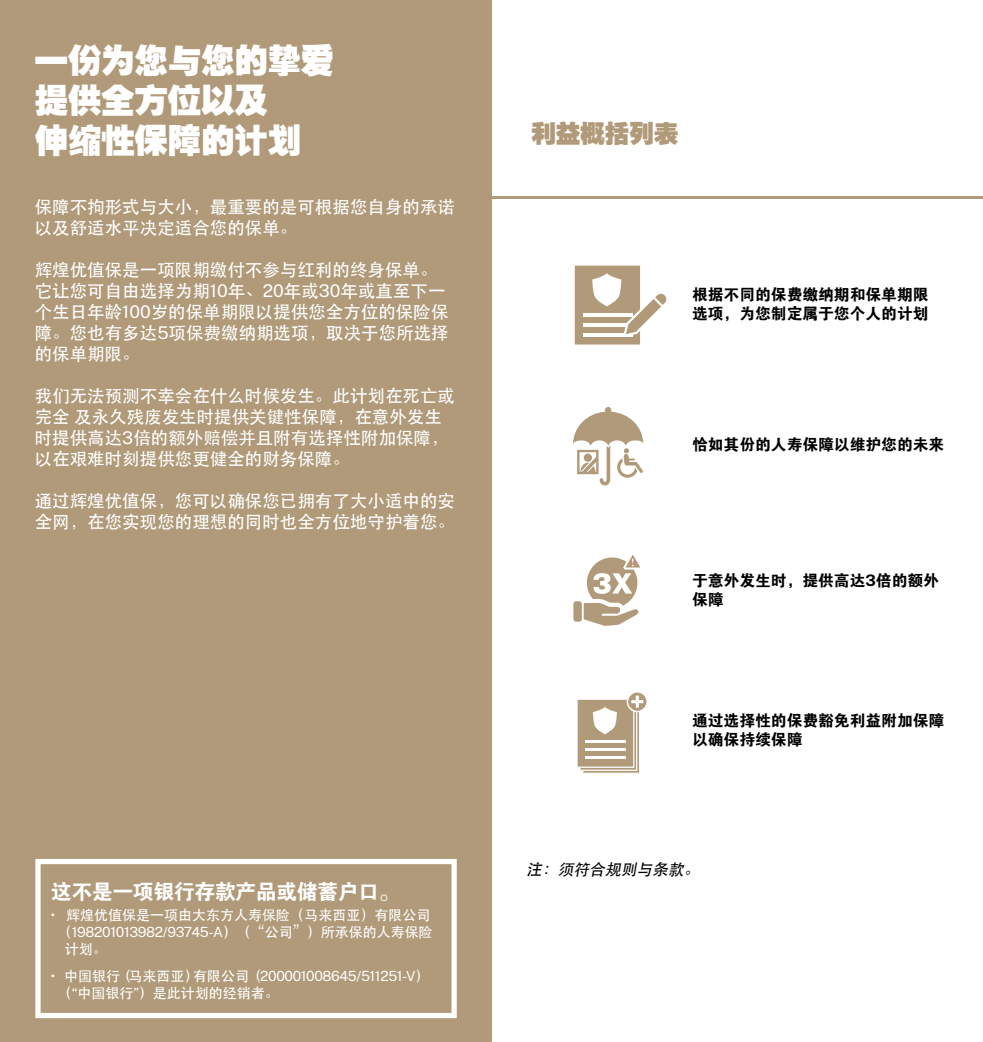
<style>
.page{position:relative;width:983px;height:1042px;background:#fff}
.page>*{position:absolute;margin:0;border:0;box-sizing:border-box;transform-origin:0 0}
.t1{font:33.25px/39.9px "FZCCHJW GB1 0";color:#fff}
.t2{font:24.5px "FZCCHJW GB1 0";color:#b09a79}
.t3{font:21px "FZDHTJW GB1 0";letter-spacing:-.025em;color:#fff}
.t4{font:500 17.5px/21px "ST Heiti SC";color:#fff}
.t5{font:15.75px/18.9px "FZDHTJW GB1 0";color:#000}
.t6{font:italic 500 15.75px "ST Heiti SC";color:#000}
.t7{font:14px "Public Sans";letter-spacing:-.025em;color:#fff}
.t8{font:500 14px "ST Heiti SC";color:#fff}
.s1{font-family:"Public Sans";font-weight:400}
.s2{font-family:"ST Heiti SC";font-weight:500}
.s3{font-family:"Public Sans";font-weight:700}
</style>
<div class="page">
<hr style="left:491px;top:196px;width:491px;height:2px;background:#b09a79">
<div style="left:0;top:0;width:491px;height:1042px;background:#b09a79"></div>
<div style="left:35px;top:859px;width:421px;height:159px;border:5px solid #fff"></div>
<div style="left:571px;top:262px;width:72px;height:86px;background:#b09a79;border:4px solid #fff"></div>
<hr style="left:583px;top:323px;width:49px;height:4px;background:#fff">
<hr style="left:583px;top:333px;width:49px;height:3px;background:#fff">
<hr style="left:583px;top:314px;width:49px;height:3px;background:#fff">
<svg style="left:592px;top:273px;width:75px;height:63px"></svg>
<svg style="left:573px;top:407px;width:70px;height:78px"></svg>
<svg style="left:627px;top:692px;width:20px;height:19px"></svg>
<div style="left:626px;top:691px;width:21px;height:21px;border:2px solid #fff;border-radius:50%"></div>
<svg style="left:577px;top:695px;width:66px;height:79px"></svg>
<svg style="left:573px;top:555px;width:67px;height:71px"></svg>
<h1 class="t1" style="left:35px;top:41px;width:301px">一份为您与您的挚爱提供全方位以及<br>伸缩性保障的计划</h1>
<p class="t4" style="left:35px;top:196px;width:421px">保障不拘形式与大小，最重要的是可根据您自身的承诺以及舒适水平决定适合您的保单。</p>
<p class="t4" style="left:35px;top:259px;width:415px">辉煌优值保是一项限期缴付不参与红利的终身保单。它让您可自由选择为期<span class="s1">10</span>年、<span class="s1">20</span>年或<span class="s1">30</span>年或直至下一个生日年龄<span class="s1">100</span>岁的保单期限以提供您全方位的保险保障。您也有多达<span class="s1">5</span>项保费缴纳期选项，取决于您所选择的保单期限。</p>
<p class="t4" style="left:35px;top:385px;width:421px">我们无法预测不幸会在什么时候发生。此计划在死亡或完全 及永久残废发生时提供关键性保障，在意外发生时提供高达<span class="s1">3</span>倍的额外赔偿并且附有选择性附加保障，以在艰难时刻提供您更健全的财务保障。</p>
<p class="t4" style="left:35px;top:490px;width:421px">通过辉煌优值保，您可以确保您已拥有了大小适中的安全网，在您实现您的理想的同时也全方位地守护着您。</p>
<p class="t3" style="left:51px;top:880px;width:350px">这不是一项银行存款产品或储蓄户口。</p>
<p class="t8" style="left:51px;top:908px;width:381px"><span class="s1">•</span> 辉煌优值保是一项由大东方人寿保险（马来西亚）有限公司</p>
<p class="t7" style="left:58px;top:923px;width:376px"><span class="s2">（</span>198201013982/93745-A<span class="s2">）（“公司”）所承保的人寿保险</span></p>
<p class="t8" style="left:65px;top:941px;width:43px">计划。</p>
<p class="t7" style="left:51px;top:966px;width:380px">• <span class="s2">中国银行（马来西亚）有限公司（</span>200001008645/511251-V<span class="s2">）</span></p>
<p class="t8" style="left:58px;top:985px;width:222px">（<span class="s1">“</span>中国银行<span class="s1">”</span>）是此计划的经销者。</p>
<h2 class="t2" style="left:531px;top:120px;width:148px">利益概括列表</h2>
<p class="t5" style="left:692px;top:286px;width:238px">根据不同的保费缴纳期和保单期限选项，为您制定属于您个人的计划</p>
<p class="t5" style="left:692px;top:435px;width:254px">恰如其份的人寿保障以维护您的未来</p>
<p class="t5" style="left:692px;top:572px;width:248px">于意外发生时，提供高达<span class="s3">3</span>倍的额外保障</p>
<p class="t5" style="left:692px;top:711px;width:254px">通过选择性的保费豁免利益附加保障以确保持续保障</p>
<p class="t6" style="left:526px;top:861px;width:178px">注：须符合规则与条款。</p>
</div>
